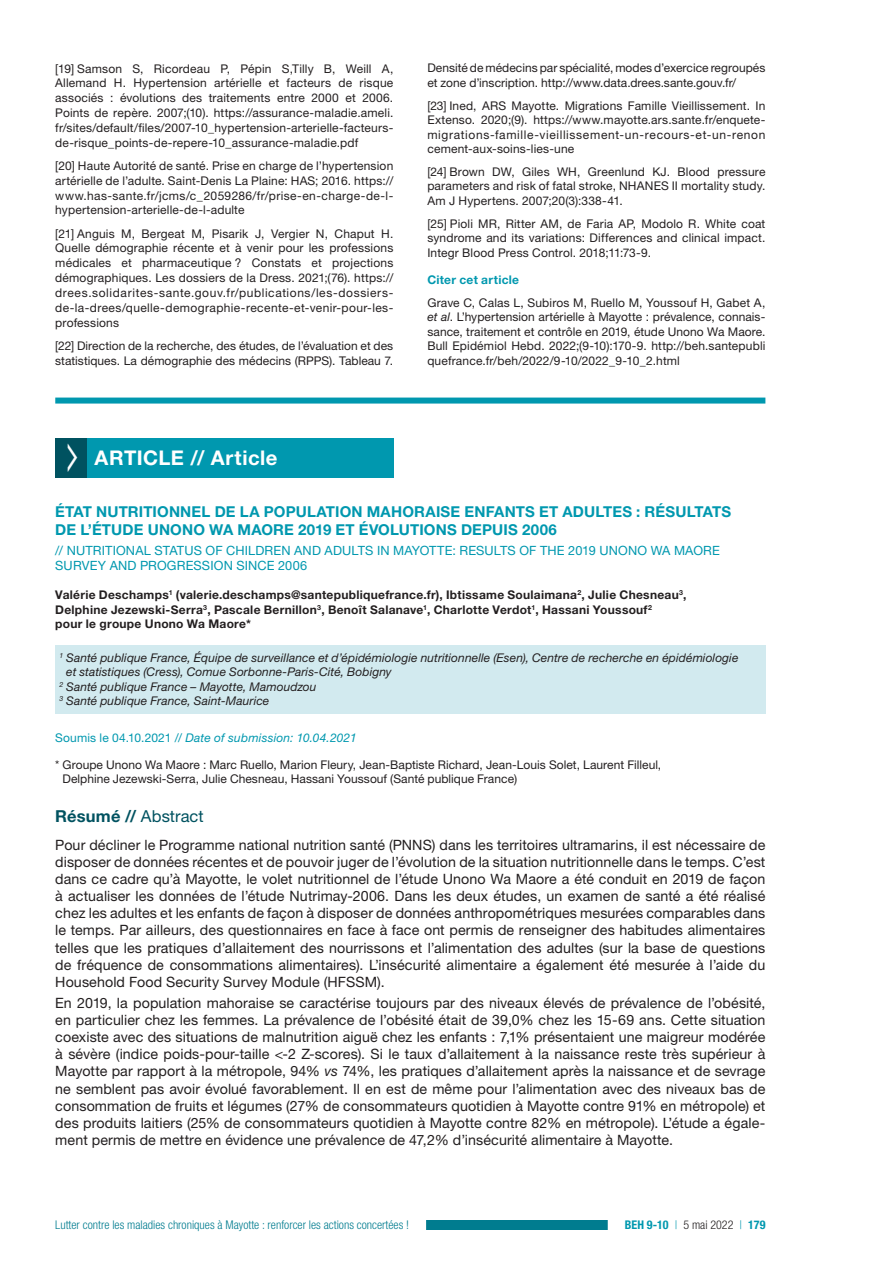
<style>
.page{position:relative;width:893px;height:1263px;background:#fff}
.page>*{position:absolute;margin:0;border:0;box-sizing:border-box;transform-origin:0 0}
.t1{font:700 20.25px "Helvetica Neue LT Std";letter-spacing:.025em;color:#fff}
.t2{font:700 16.5px "Helvetica Neue LT Std";letter-spacing:.01em;color:#005260}
.t3{font:700 15px/18px "Helvetica Neue LT Std";letter-spacing:.01em;color:#0098af}
.t4{font:14.25px/17.1px "Helvetica Neue LT Std";letter-spacing:.005em;color:#231f20;text-align:justify}
.t5{font:12.75px/15.3px "Helvetica Neue LT Std";letter-spacing:.01em;color:#0098af}
.t6{font:12px/14.9px "Helvetica Neue LT Std";letter-spacing:.01em;color:#231f20;text-align:justify}
.t7{font:italic 12px "Helvetica Neue LT Std";letter-spacing:.005em;color:#231f20}
.t8{font:700 12px/14.4px "Helvetica Neue LT Std";letter-spacing:.025em;color:#231f20}
.t9{font:300 condensed 12px "Helvetica Neue LT Std";color:#007c8f}
.t10{font:italic 12px "Helvetica Neue LT Std";letter-spacing:.015em;color:#0098af}
.t11{font:700 condensed 12px "Helvetica Neue LT Std";color:#0098af}
.t12{font:700 12px "Helvetica Neue LT Std";letter-spacing:.025em;color:#0098af}
.s1{font-style:italic}
.s2{font-style:normal}
.s3{font-weight:400}
.s4{font-weight:300}
.s5{font-weight:300;color:#231f20}
</style>
<div class="page">
<div style="left:55px;top:1220px;width:596px;height:10px;background:#007c8f"></div>
<div style="left:38px;top:1218px;width:388px;height:13px;background:#fff"></div>
<div style="left:608px;top:1219px;width:175px;height:12px;background:#fff"></div>
<div style="left:87px;top:438px;width:306px;height:39px;background:#0098af"></div>
<div style="left:55px;top:645px;width:710px;height:68px;background:#d2eaef"></div>
<div style="left:55px;top:398px;width:710px;height:6px;background:#0098af"></div>
<div style="left:55px;top:438px;width:32px;height:39px;background:#005260"></div>
<p class="t6" style="left:55px;top:61px;width:340px">[19] Samson S, Ricordeau P, Pépin S,Tilly B, Weill A, Allemand H. Hypertension artérielle et facteurs de risque associés : évolutions des traitements entre 2000 et 2006.<br>Points de repère. 2007;(10). https://assurance-maladie.ameli. fr/sites/default/files/2007-10_hypertension-arterielle-facteurs&shy;de-risque_points-de-repere-10_assurance-maladie.pdf</p>
<p class="t6" style="left:55px;top:158px;width:340px">[20] Haute Autorité de santé. Prise en charge de l’hypertension artérielle de l’adulte. Saint-Denis La Plaine: HAS; 2016. https:// www.has-sante.fr/jcms/c_2059286/fr/prise-en-charge-de-l&shy;hypertension-arterielle-de-l-adulte</p>
<p class="t6" style="left:55px;top:226px;width:340px">[21] Anguis M, Bergeat M, Pisarik J, Vergier N, Chaput H.<br>Quelle démographie récente et à venir pour les professions médicales et pharmaceutique ? Constats et projections démographiques. Les dossiers de la Dress. 2021;(76). https:// drees.solidarites-sante.gouv.fr/publications/les-dossiers&shy;de-la-drees/quelle-demographie-recente-et-venir-pour-les&shy;professions</p>
<p class="t6" style="left:55px;top:338px;width:340px">[22] Direction de la recherche, des études, de l’évaluation et des statistiques. La démographie des médecins (RPPS). Tableau 7.</p>
<p class="t6" style="left:427px;top:61px;width:340px;line-height:14.4px">Densité de médecins par spécialité, modes d’exercice regroupés et zone d’inscription. http://www.data.drees.sante.gouv.fr/</p>
<p class="t6" style="left:427px;top:98px;width:340px;line-height:14.4px">[23] Ined, ARS Mayotte. Migrations Famille Vieillissement. In Extenso. 2020;(9). https://www.mayotte.ars.sante.fr/enquete&shy;migrations-famille-vieillissement-un-recours-et-un-renon cement-aux-soins-lies-une</p>
<p class="t6" style="left:427px;top:164px;width:340px;line-height:14.4px">[24] Brown DW, Giles WH, Greenlund KJ. Blood pressure parameters and risk of fatal stroke, NHANES II mortality study.<br>Am J Hypertens. 2007;20(3):338-41.</p>
<p class="t6" style="left:427px;top:216px;width:340px;line-height:14.4px">[25] Pioli MR, Ritter AM, de Faria AP, Modolo R. White coat syndrome and its variations: Differences and clinical impact.<br>Integr Blood Press Control. 2018;11:73-9.</p>
<p class="t12" style="left:427px;top:272px;width:93px">Citer cet article</p>
<p class="t6" style="left:427px;top:295px;width:340px;line-height:14.4px">Grave C, Calas L, Subiros M, Ruello M, Youssouf H, Gabet A, <span class="s1">et al</span>. L’hypertension artérielle à Mayotte : prévalence, connais&shy;sance, traitement et contrôle en 2019, étude Unono Wa Maore.<br>Bull Epidémiol Hebd. 2022;(9-10):170-9. http://beh.santepubli quefrance.fr/beh/2022/9-10/2022_9-10_2.html</p>
<h1 class="t1" style="left:95px;top:445px;width:184px">ARTICLE // Article</h1>
<p class="t3" style="left:55px;top:503px;width:677px">ÉTAT NUTRITIONNEL DE LA POPULATION MAHORAISE ENFANTS ET ADULTES : RÉSULTATS<br>DE L’ÉTUDE UNONO WA MAORE 2019 ET ÉVOLUTIONS DEPUIS 2006</p>
<p class="t5" style="left:55px;top:542px;width:666px">// NUTRITIONAL STATUS OF CHILDREN AND ADULTS IN MAYOTTE: RESULTS OF THE 2019 UNONO WA MAORE<br>SURVEY AND PROGRESSION SINCE 2006</p>
<p class="t8" style="left:55px;top:588px;width:633px">Valérie Deschamps<sup>1</sup> (valerie.deschamps@santepubliquefrance.fr), Ibtissame Soulaimana<sup>2</sup>, Julie Chesneau<sup>3</sup>,<br>Delphine Jezewski-Serra<sup>3</sup>, Pascale Bernillon<sup>3</sup>, Benoît Salanave<sup>1</sup>, Charlotte Verdot<sup>1</sup>, Hassani Youssouf<sup>2<br></sup>pour le groupe Unono Wa Maore*</p>
<p class="t7" style="left:60px;top:650px;width:680px"><sup>1</sup> Santé publique France, Équipe de surveillance et d’épidémiologie nutritionnelle (Esen), Centre de recherche en épidémiologie</p>
<p class="t7" style="left:66px;top:665px;width:327px">et statistiques (Cress), Comue Sorbonne-Paris-Cité, Bobigny</p>
<p class="t7" style="left:60px;top:679px;width:259px"><sup>2</sup> Santé publique France – Mayotte, Mamoudzou</p>
<p class="t7" style="left:60px;top:693px;width:211px"><sup>3</sup> Santé publique France, Saint-Maurice</p>
<p class="t10" style="left:55px;top:730px;width:303px"><span class="s2">Soumis le 04.10.2021 //</span> Date of submission: 10.04.2021</p>
<p class="t6" style="left:62px;top:757px;width:600px;line-height:14.4px;text-indent:-7px">* Groupe Unono Wa Maore : Marc Ruello, Marion Fleury, Jean-Baptiste Richard, Jean-Louis Solet, Laurent Filleul,<br>Delphine Jezewski-Serra, Julie Chesneau, Hassani Youssouf (Santé publique France)</p>
<h2 class="t2" style="left:55px;top:806px;width:150px">Résumé // <span class="s3">Abstract</span></h2>
<p class="t4" style="left:55px;top:836px;width:712px">Pour décliner le Programme national nutrition santé (PNNS) dans les territoires ultramarins, il est nécessaire de disposer de données récentes et de pouvoir juger de l’évolution de la situation nutritionnelle dans le temps. C’est dans ce cadre qu’à Mayotte, le volet nutritionnel de l’étude Unono Wa Maore a été conduit en 2019 de façon à actualiser les données de l’étude Nutrimay-2006. Dans les deux études, un examen de santé a été réalisé chez les adultes et les enfants de façon à disposer de données anthropométriques mesurées comparables dans le temps. Par ailleurs, des questionnaires en face à face ont permis de renseigner des habitudes alimentaires telles que les pratiques d’allaitement des nourrissons et l’alimentation des adultes (sur la base de questions de fréquence de consommations alimentaires). L’insécurité alimentaire a également été mesurée à l’aide du Household Food Security Survey Module (HFSSM).</p>
<p class="t4" style="left:55px;top:994px;width:712px">En 2019, la population mahoraise se caractérise toujours par des niveaux élevés de prévalence de l’obésité, en particulier chez les femmes. La prévalence de l’obésité était de 39,0% chez les 15-69 ans. Cette situation coexiste avec des situations de malnutrition aiguë chez les enfants : 7,1% présentaient une maigreur modérée à sévère (indice poids-pour-taille &lt;-2 Z-scores). Si le taux d’allaitement à la naissance reste très supérieur à Mayotte par rapport à la métropole, 94% <span class="s1">vs</span> 74%, les pratiques d’allaitement après la naissance et de sevrage ne semblent pas avoir évolué favorablement. Il en est de même pour l’alimentation avec des niveaux bas de consommation de fruits et légumes (27% de consommateurs quotidien à Mayotte contre 91% en métropole) et des produits laitiers (25% de consommateurs quotidien à Mayotte contre 82% en métropole). L’étude a égale&shy;ment permis de mettre en évidence une prévalence de 47,2% d’insécurité alimentaire à Mayotte.</p>
<p class="t9" style="left:55px;top:1218px;width:355px">Lutter contre les maladies chroniques à Mayotte : renforcer les actions concertées !</p>
<p class="t11" style="left:625px;top:1217px;width:142px">BEH 9-10 <span class="s4">|</span> <span class="s5">5 mai 2022</span> <span class="s4">|</span> 179</p>
</div>
